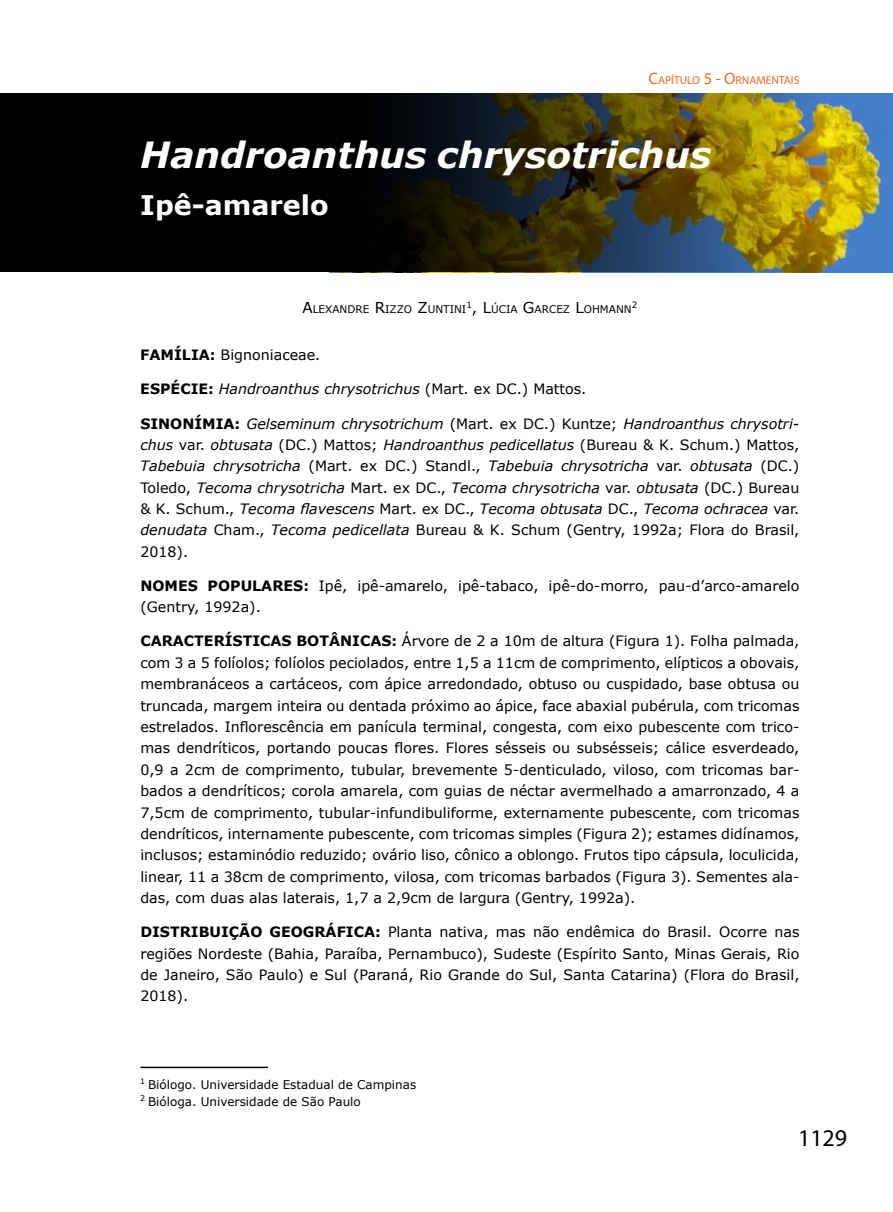
<style>
.page{position:relative;width:893px;height:1212px;background:#fff}
.page>*{position:absolute;margin:0;border:0;box-sizing:border-box;transform-origin:0 0}
.t1{font:italic 700 36px "Verdana";color:#fff}
.t2{font:700 27px "Verdana";color:#fff}
.t3{font:24px "Myriad Pro";color:#000}
.t4{font:14.25px/21.3px "Verdana";color:#000;text-align:justify}
.t5{font:italic 14.25px/21.3px "Verdana";color:#000;text-align:justify}
.t6{font:12px/17px "Verdana";color:#000}
.t7{font:11.55px "Myriad Pro";color:#ed6928}
.t8{font:10.5px "Verdana";color:#000}
.t9{font:8.7px "Verdana";color:#000}
.s1{font-size:16.5px}
.s2{font-size:15px}
.s3{font-weight:700}
.s4{font-weight:700;font-style:normal}
.s5{font-style:normal}
</style>
<div class="page">
<img style="left:0;top:94px;width:893px;height:178px">
<hr style="left:140px;top:1066px;width:128px;height:2px;background:#000">
<p class="t7" style="left:648px;top:73px;width:152px"><span class="s1">C</span>APÍTULO <span class="s1">5 - O</span>RNAMENTAIS</p>
<h1 class="t1" style="left:140px;top:132px;width:573px">Handroanthus chrysotrichus</h1>
<h2 class="t2" style="left:140px;top:188px;width:190px">Ipê-amarelo</h2>
<p class="t8" style="left:302px;top:303px;width:331px"><span class="s2">A</span>LEXANDRE <span class="s2">R</span>IZZO <span class="s2">Z</span> UNTINI<sup>1</sup><span class="s2">, L</span>ÚCIA <span class="s2">G</span>ARCEZ <span class="s2">L</span>OHMANN</p>
<p class="t9" style="left:632px;top:300px;width:7px">2</p>
<p class="t4" style="left:140px;top:345px;width:182px"><span class="s3">FAMÍLIA:</span> Bignoniaceae.</p>
<p class="t5" style="left:140px;top:379px;width:448px"><span class="s4">ESPÉCIE:</span> Handroanthus chrysotrichus <span class="s5">(Mart. ex DC.) Mattos.</span></p>
<p class="t5" style="left:140px;top:413px;width:661px"><span class="s4">SINONÍMIA:</span> Gelseminum chrysotrichum <span class="s5">(Mart. ex DC.) Kuntze;</span> Handroanthus chrysotri&shy;chus <span class="s5">var.</span> obtusata <span class="s5">(DC.) Mattos;</span> Handroanthus pedicellatus <span class="s5">(Bureau &amp; K. Schum.) Mattos, </span>Tabebuia chrysotricha <span class="s5">(Mart. ex DC.) Standl.,</span> Tabebuia chrysotricha <span class="s5">var.</span> obtusata <span class="s5">(DC.)<br>Toledo,</span> Tecoma chrysotricha <span class="s5">Mart. ex DC.,</span> Tecoma chrysotricha <span class="s5">var.</span> obtusata <span class="s5">(DC.) Bureau &amp; K. Schum.,</span> Tecoma flavescens <span class="s5">Mart. ex DC.,</span> Tecoma obtusata <span class="s5">DC.,</span> Tecoma ochracea <span class="s5">var. </span>denudata <span class="s5">Cham.,</span> Tecoma pedicellata <span class="s5">Bureau &amp; K. Schum (Gentry, 1992a; Flora do Brasil, 2018).</span></p>
<p class="t4" style="left:140px;top:575px;width:661px"><span class="s3">NOMES POPULARES:</span> Ipê, ipê-amarelo, ipê-tabaco, ipê-do-morro, pau-d’arco-amarelo (Gentry, 1992a).</p>
<p class="t4" style="left:140px;top:631px;width:661px"><span class="s3">CARACTERÍSTICAS BOTÂNICAS:</span> Árvore de 2 a 10m de altura (Figura 1). Folha palmada, com 3 a 5 folíolos; folíolos peciolados, entre 1,5 a 11cm de comprimento, elípticos a obovais, membranáceos a cartáceos, com ápice arredondado, obtuso ou cuspidado, base obtusa ou truncada, margem inteira ou dentada próximo ao ápice, face abaxial pubérula, com tricomas estrelados. Inflorescência em panícula terminal, congesta, com eixo pubescente com trico&shy;mas dendríticos, portando poucas flores. Flores sésseis ou subsésseis; cálice esverdeado, 0,9 a 2cm de comprimento, tubular, brevemente 5-denticulado, viloso, com tricomas bar&shy;bados a dendríticos; corola amarela, com guias de néctar avermelhado a amarronzado, 4 a 7,5cm de comprimento, tubular-infundibuliforme, externamente pubescente, com tricomas dendríticos, internamente pubescente, com tricomas simples (Figura 2); estames didínamos, inclusos; estaminódio reduzido; ovário liso, cônico a oblongo. Frutos tipo cápsula, loculicida, linear, 11 a 38cm de comprimento, vilosa, com tricomas barbados (Figura 3). Sementes ala&shy;das, com duas alas laterais, 1,7 a 2,9cm de largura (Gentry, 1992a).</p>
<p class="t4" style="left:140px;top:921px;width:661px"><span class="s3">DISTRIBUIÇÃO GEOGRÁFICA:</span> Planta nativa, mas não endêmica do Brasil. Ocorre nas regiões Nordeste (Bahia, Paraíba, Pernambuco), Sudeste (Espírito Santo, Minas Gerais, Rio de Janeiro, São Paulo) e Sul (Paraná, Rio Grande do Sul, Santa Catarina) (Flora do Brasil, 2018).</p>
<p class="t6" style="left:140px;top:1076px;width:277px"><sup>1</sup> Biólogo. Universidade Estadual de Campinas<br><sup>2</sup> Bióloga. Universidade de São Paulo</p>
<h3 class="t3" style="left:798px;top:1123px;width:51px">1129</h3>
</div>
